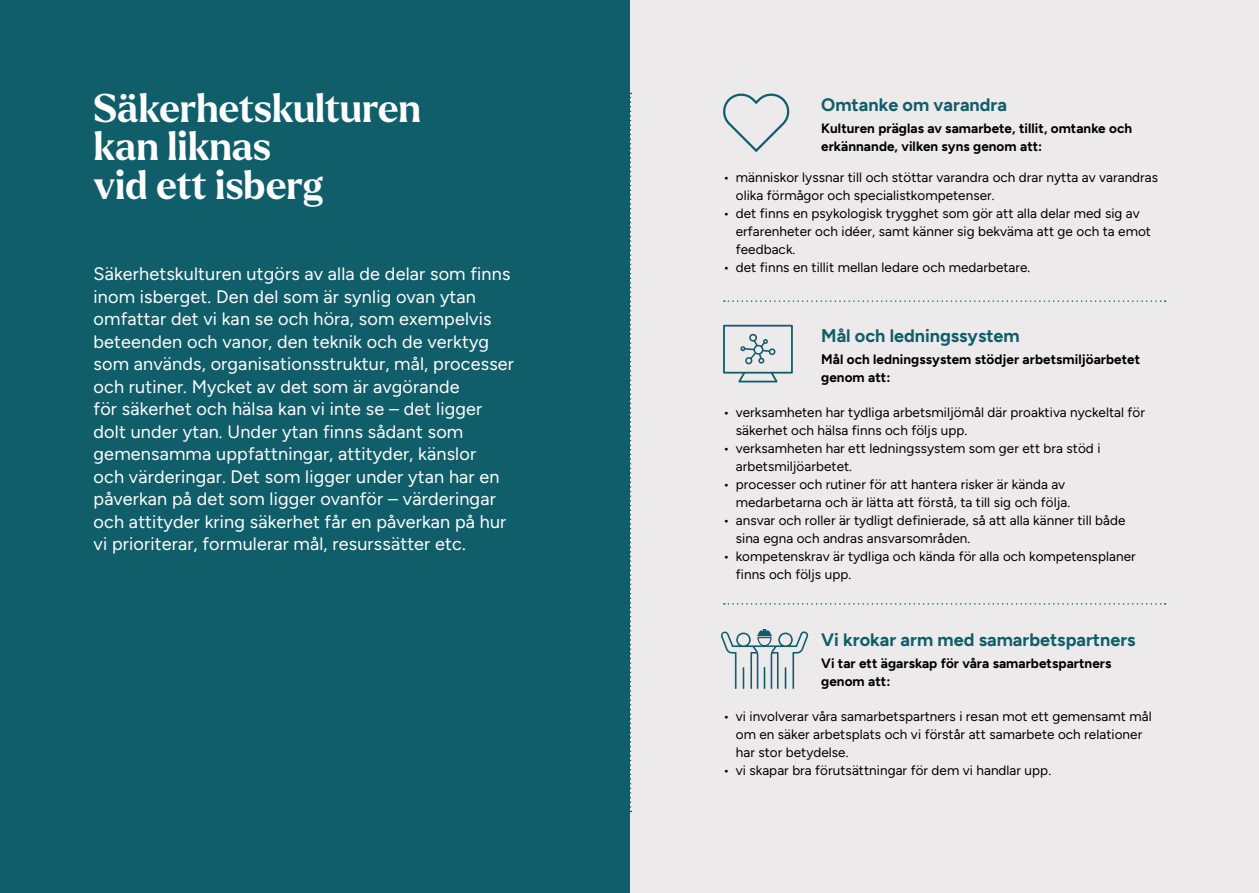
<style>
.page{position:relative;width:1259px;height:893px;background:#fff}
.page>*{position:absolute;margin:0;border:0;box-sizing:border-box;transform-origin:0 0}
.t1{font:700 39px "Larken";letter-spacing:-.005em;color:#fff}
.Ingress{font:18px/22.5px "Figtree";letter-spacing:.01em;color:#fff}
.t2{font:700 18px "Figtree";color:#115e6b}
.t3{font:13.5px/18px "Figtree";letter-spacing:.005em;color:#000}
.underrubrik{font:700 13.5px/18px "Figtree";letter-spacing:.005em;color:#000}
</style>
<div class="page">
<div style="left:629px;top:0;width:630px;height:893px;background:#eceaeb"></div>
<div style="left:0;top:0;width:629px;height:893px;background:#115e6b"></div>
<svg style="left:629px;top:93px;width:2px;height:719px"></svg>
<svg style="left:724px;top:300px;width:441px;height:2px"></svg>
<svg style="left:724px;top:603px;width:441px;height:2px"></svg>
<svg style="left:723px;top:93px;width:67px;height:60px"></svg>
<svg style="left:721px;top:629px;width:87px;height:60px"></svg>
<svg style="left:723px;top:324px;width:70px;height:59px"></svg>
<h1 class="t1" style="left:94px;top:82px;width:329px">Säkerhetskulturen</h1>
<h1 class="t1" style="left:94px;top:121px;width:179px">kan liknas</h1>
<h1 class="t1" style="left:94px;top:160px;width:231px">vid ett isberg</h1>
<p class="t3" style="left:736px;top:168px;width:424px;text-indent:-13px">• människor lyssnar till och stöttar varandra och drar nytta av varandras olika förmågor och specialistkompetenser.</p>
<p class="t3" style="left:736px;top:204px;width:417px;text-indent:-13px">• det finns en psykologisk trygghet som gör att alla delar med sig av erfarenheter och idéer, samt känner sig bekväma att ge och ta emot feedback.</p>
<p class="t3" style="left:723px;top:258px;width:309px">• det finns en tillit mellan ledare och medarbetare.</p>
<h3 class="t2" style="left:821px;top:94px;width:187px">Omtanke om varandra</h3>
<p class="underrubrik" style="left:821px;top:119px;width:312px">Kulturen präglas av samarbete, tillit, omtanke och erkännande, vilken syns genom att:</p>
<p class="Ingress" style="left:94px;top:263px;width:422px">Säkerhetskulturen utgörs av alla de delar som finns inom isberget. Den del som är synlig ovan ytan omfattar det vi kan se och höra, som exempelvis beteenden och vanor, den teknik och de verktyg som används, organisationsstruktur, mål, processer och rutiner. Mycket av det som är avgörande<br>för säkerhet och hälsa kan vi inte se – det ligger dolt under ytan. Under ytan finns sådant som gemensamma uppfattningar, attityder, känslor<br>och värderingar. Det som ligger under ytan har en påverkan på det som ligger ovanför – värderingar och attityder kring säkerhet får en påverkan på hur vi prioriterar, formulerar mål, resurssätter etc.</p>
<h3 class="t2" style="left:821px;top:325px;width:200px">Mål och ledningssystem</h3>
<p class="underrubrik" style="left:821px;top:350px;width:320px">Mål och ledningssystem stödjer arbetsmiljöarbetet genom att:</p>
<p class="t3" style="left:736px;top:404px;width:411px;text-indent:-13px">• verksamheten har tydliga arbetsmiljömål där proaktiva nyckeltal för säkerhet och hälsa finns och följs upp.</p>
<p class="t3" style="left:736px;top:440px;width:366px;text-indent:-13px">• verksamheten har ett ledningssystem som ger ett bra stöd i arbetsmiljöarbetet.</p>
<p class="t3" style="left:736px;top:476px;width:336px;text-indent:-13px">• processer och rutiner för att hantera risker är kända av medarbetarna och är lätta att förstå, ta till sig och följa.</p>
<p class="t3" style="left:736px;top:512px;width:391px;text-indent:-13px">• ansvar och roller är tydligt definierade, så att alla känner till både sina egna och andras ansvarsområden.</p>
<p class="t3" style="left:736px;top:548px;width:401px;text-indent:-13px">• kompetenskrav är tydliga och kända för alla och kompetensplaner finns och följs upp.</p>
<h3 class="t2" style="left:821px;top:629px;width:316px">Vi krokar arm med samarbetspartners</h3>
<p class="underrubrik" style="left:821px;top:654px;width:292px">Vi tar ett ägarskap för våra samarbetspartners genom att:</p>
<p class="t3" style="left:736px;top:708px;width:417px;text-indent:-13px">• vi involverar våra samarbetspartners i resan mot ett gemensamt mål om en säker arbetsplats och vi förstår att samarbete och relationer har stor betydelse.</p>
<p class="t3" style="left:723px;top:762px;width:329px">• vi skapar bra förutsättningar för dem vi handlar upp.</p>
</div>
